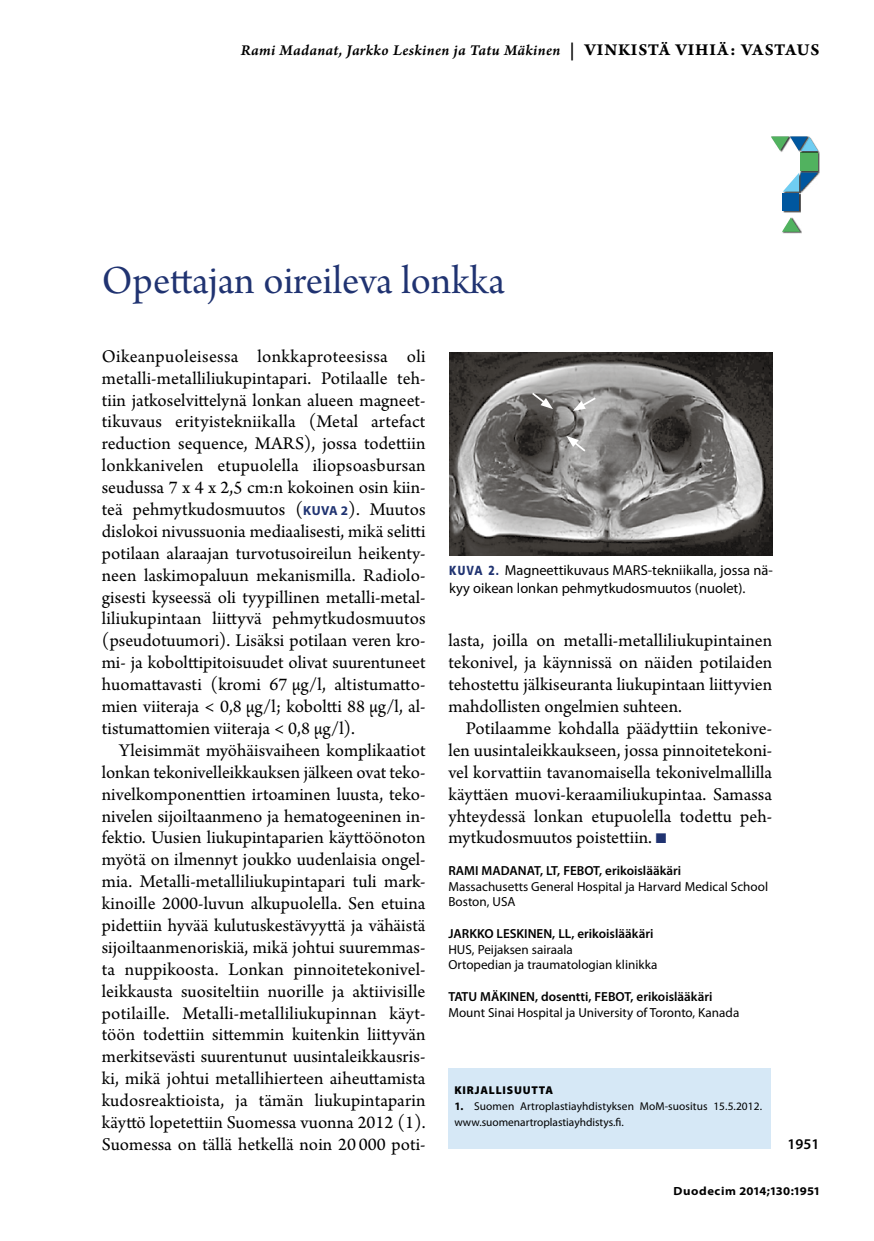
<style>
.page{position:relative;width:874px;height:1241px;background:#fff}
.page>*{position:absolute;margin:0;border:0;box-sizing:border-box;transform-origin:0 0}
.t1{font:42px "Arno Pro Subhead";color:#203371}
.t2{font:18.9px/21.9px "Arno Pro";color:#000;text-align:justify}
.t3{font:15.75px "Arno Pro Smbd Italic Sm Text";letter-spacing:.02em;color:#000}
.t4{font:600 14.88px "Myriad Pro";color:#000}
.t5{font:14.35px/17.5px "Myriad Pro";color:#000}
.t6{font:13.12px/15.8px "Myriad Pro";color:#000}
.t7{font:600 13.12px "Myriad Pro";color:#000}
.t8{font:700 semi-expanded 11.9px "Myriad Pro";letter-spacing:.05em;color:#000}
.t9{font:11.38px/15.8px "Myriad Pro";letter-spacing:.01em;color:#000}
.t10{font:900 11.38px "Myriad Pro";letter-spacing:.07em;color:#000}
.s1{font-family:"Arno Pro Bold Sm Text";font-size:17.5px}
.s2{font-family:"Myriad Pro";font-weight:700;font-size:13.12px;color:#203371}
.s3{font-family:"Frutiger LT Std";font-weight:900;font-size:13.12px;color:#203371}
.s4{color:#203371}
.s5{font-weight:700}
</style>
<div class="page">
<div style="left:800px;top:152px;width:19px;height:21px;background:#000;opacity:.75"></div>
<div style="left:800px;top:152px;width:17px;height:19px;background:#51b25f"></div>
<div style="left:782px;top:193px;width:18px;height:19px;background:#00579f"></div>
<div style="left:770px;top:136px;width:20px;height:17px;background:#000;opacity:.75"></div>
<div style="left:782px;top:172px;width:18px;height:21px;background:#000;opacity:.75"></div>
<div style="left:800px;top:172px;width:19px;height:21px;background:#000;opacity:.75"></div>
<svg style="left:782px;top:172px;width:35px;height:20px"></svg>
<div style="left:800px;top:137px;width:19px;height:16px;background:#000;opacity:.75"></div>
<div style="left:789px;top:136px;width:20px;height:17px;background:#000;opacity:.75"></div>
<svg style="left:770px;top:136px;width:47px;height:15px"></svg>
<div style="left:781px;top:217px;width:20px;height:17px;background:#000;opacity:.75"></div>
<svg style="left:781px;top:217px;width:18px;height:15px"></svg>
<div style="left:448px;top:1068px;width:322px;height:80px;background:#d6e8f6"></div>
<img style="left:449px;top:352px;width:323px;height:203px">
<svg style="left:530px;top:391px;width:22px;height:18px"></svg>
<svg style="left:572px;top:396px;width:25px;height:15px"></svg>
<svg style="left:566px;top:436px;width:21px;height:17px"></svg>
<p class="t3" style="left:240px;top:40px;width:580px">Rami Madanat, Jarkko Leskinen ja Tatu Mäkinen <span class="s1">| VINKISTÄ VIHIÄ: VASTAUS</span></p>
<h1 class="t1" style="left:102px;top:257px;width:404px">Opettajan oireileva lonkka</h1>
<p class="t2" style="left:102px;top:346px;width:325px">Oikeanpuoleisessa lonkkaproteesissa oli metalli-metalliliukupintapari. Potilaalle teh&shy;tiin jatkoselvittelynä lonkan alueen magneet&shy;tikuvaus erityistekniikalla (Metal artefact reduction sequence, MARS), jossa todettiin lonkkanivelen etupuolella iliopsoasbursan seudussa 7 x 4 x 2,5 cm:n kokoinen osin kiin&shy;teä pehmytkudosmuutos (<span class="s2">KUVA 2</span>). Muutos dislokoi nivussuonia mediaalisesti, mikä selitti potilaan alaraajan turvotusoireilun heikenty&shy;neen laskimopaluun mekanismilla. Radiolo&shy;gisesti kyseessä oli tyypillinen metalli-metal&shy;liliukupintaan liittyvä pehmytkudosmuutos (pseudotuumori). Lisäksi potilaan veren kro&shy;mi- ja kobolttipitoisuudet olivat suurentuneet huomattavasti (kromi 67 μg/l, altistumatto&shy;mien viiteraja &lt; 0,8 μg/l; koboltti 88 μg/l, al&shy;tistumattomien viiteraja &lt; 0,8 μg/l).</p>
<p class="t2" style="left:102px;top:740px;width:325px;text-indent:17px">Yleisimmät myöhäisvaiheen komplikaatiot lonkan tekonivelleikkauksen jälkeen ovat teko&shy;nivelkomponenttien irtoaminen luusta, teko&shy;nivelen sijoiltaanmeno ja hematogeeninen in&shy;fektio. Uusien liukupintaparien käyttöönoton myötä on ilmennyt joukko uudenlaisia ongel&shy;mia. Metalli-metalliliukupintapari tuli mark&shy;kinoille 2000-luvun alkupuolella. Sen etuina pidettiin hyvää kulutuskestävyyttä ja vähäistä sijoiltaanmenoriskiä, mikä johtui suuremmas&shy;ta nuppikoosta. Lonkan pinnoitetekonivel&shy;leikkausta suositeltiin nuorille ja aktiivisille potilaille. Metalli-metalliliukupinnan käyt&shy;töön todettiin sittemmin kuitenkin liittyvän merkitsevästi suurentunut uusintaleikkausris&shy;ki, mikä johtui metallihierteen aiheuttamista kudosreaktioista, ja tämän liukupintaparin käyttö lopetettiin Suomessa vuonna 2012 (1).<br>Suomessa on tällä hetkellä noin 20 000 poti-</p>
<p class="t5" style="left:449px;top:561px;width:325px"><span class="s3">KUVA 2.</span> Magneettikuvaus MARS-tekniikalla, jossa nä&shy;kyy oikean lonkan pehmytkudosmuutos (nuolet).</p>
<p class="t2" style="left:448px;top:630px;width:325px">lasta, joilla on metalli-metalliliukupintainen tekonivel, ja käynnissä on näiden potilaiden tehostettu jälkiseuranta liukupintaan liittyvien mahdollisten ongelmien suhteen.</p>
<p class="t2" style="left:448px;top:718px;width:325px;text-indent:17px">Potilaamme kohdalla päädyttiin tekonive&shy;len uusintaleikkaukseen, jossa pinnoitetekoni&shy;vel korvattiin tavanomaisella tekonivelmallilla käyttäen muovi-keraamiliukupintaa. Samassa yhteydessä lonkan etupuolella todettu peh&shy;mytkudosmuutos poistettiin. <span class="s4">■</span></p>
<p class="t7" style="left:448px;top:862px;width:234px">RAMI MADANAT, LT, FEBOT, erikoislääkäri</p>
<p class="t6" style="left:448px;top:878px;width:321px">Massachusetts General Hospital ja Harvard Medical School<br>Boston, USA</p>
<p class="t7" style="left:448px;top:925px;width:206px">JARKKO LESKINEN, LL, erikoislääkäri</p>
<p class="t6" style="left:448px;top:941px;width:210px">HUS, Peijaksen sairaala<br>Ortopedian ja traumatologian klinikka</p>
<p class="t7" style="left:448px;top:988px;width:265px">TATU MÄKINEN, dosentti, FEBOT, erikoislääkäri</p>
<p class="t6" style="left:448px;top:1004px;width:292px">Mount Sinai Hospital ja University of Toronto, Kanada</p>
<p class="t10" style="left:454px;top:1082px;width:100px">KIRJALLISUUTTA</p>
<p class="t9" style="left:454px;top:1098px;width:309px"><span class="s5">1.</span> Suomen Artroplastiayhdistyksen MoM-suositus 15.5.2012. www.suomenartroplastiayhdistys.fi.</p>
<p class="t4" style="left:787px;top:1134px;width:33px">1951</p>
<p class="t8" style="left:673px;top:1182px;width:147px">Duodecim 2014;130:1951</p>
</div>
